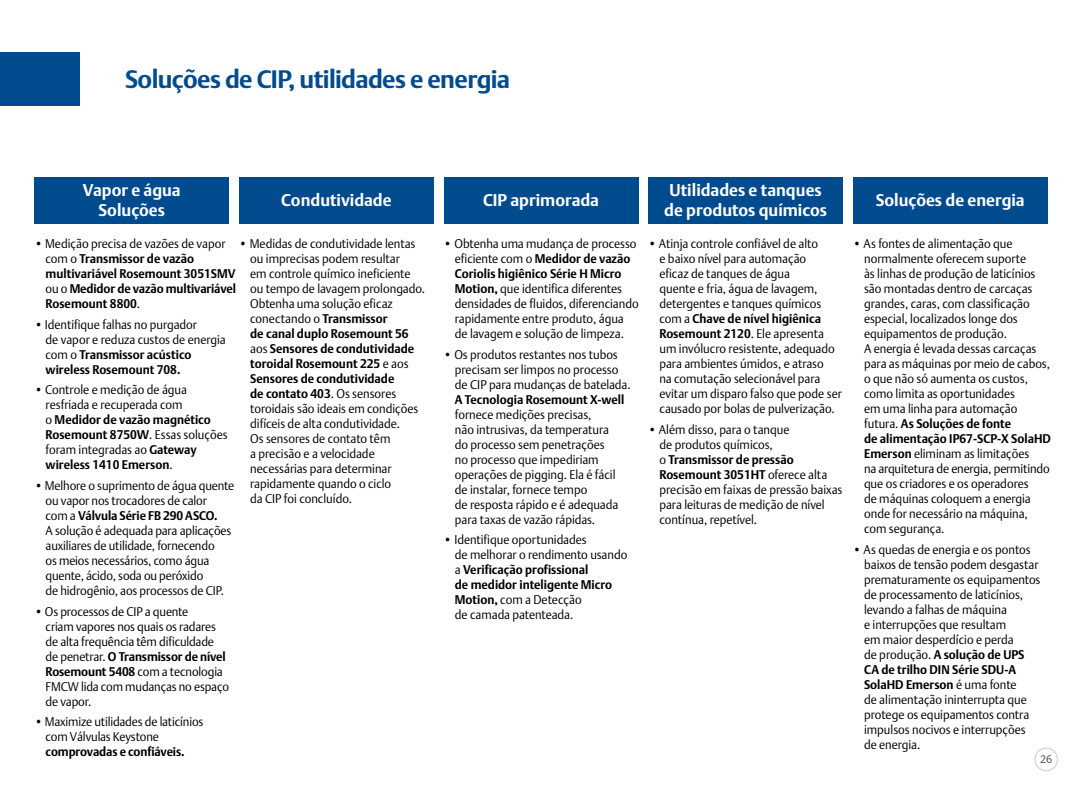
<style>
.page{position:relative;width:1080px;height:810px;background:#fff}
.page>*{position:absolute;margin:0;border:0;box-sizing:border-box;transform-origin:0 0}
.t1{font:700 25px "DTL Argo T";letter-spacing:-.025em;color:#004b8d}
.t2{font:700 16.88px/20.2px "DTL Argo T";color:#fff;text-align:center}
.t3{font:300 12.5px/15px "DTL Argo T";letter-spacing:-.005em;color:#000;scale:.95 1}
.t4{font:700 12.5px/15px "DTL Argo T";letter-spacing:-.005em;color:#000;scale:.95 1}
.t5{font:10.62px "Noto Sans";color:#4d4d4f}
.s1{font-weight:300}
.s2{font-weight:700}
</style>
<div class="page">
<div style="left:0;top:52px;width:80px;height:54px;background:#004b8d"></div>
<div style="left:648px;top:177px;width:195px;height:47px;background:#004b8d"></div>
<div style="left:853px;top:177px;width:195px;height:47px;background:#004b8d"></div>
<div style="left:444px;top:177px;width:195px;height:47px;background:#004b8d"></div>
<div style="left:34px;top:177px;width:195px;height:47px;background:#004b8d"></div>
<div style="left:239px;top:177px;width:195px;height:47px;background:#004b8d"></div>
<div style="left:1034px;top:748px;width:24px;height:23px;border:1px solid #d1d3d4;border-radius:50%"></div>
<h1 class="t1" style="left:125px;top:64px;width:387px">Soluções de CIP, utilidades e energia</h1>
<h2 class="t2" style="left:83px;top:179px;width:99px">Vapor e água<br>Soluções</h2>
<h2 class="t2" style="left:281px;top:189px;width:112px">Condutividade</h2>
<h2 class="t2" style="left:664px;top:179px;width:164px">Utilidades e tanques de produtos químicos</h2>
<h2 class="t2" style="left:483px;top:189px;width:118px">CIP aprimorada</h2>
<h2 class="t2" style="left:876px;top:189px;width:150px">Soluções de energia</h2>
<p class="t4" style="left:46px;top:236px;width:202px;text-indent:-11px"><span class="s1">• Medição precisa de vazões de vapor com o</span> Transmissor de vazão multivariável Rosemount 3051SMV <span class="s1">ou o</span> Medidor de vazão multivariável<br>Rosemount 8800<span class="s1">.</span></p>
<p class="t3" style="left:46px;top:317px;width:191px;text-indent:-11px">• Identifique falhas no purgador<br>de vapor e reduza custos de energia com o <span class="s2">Transmissor acústico wireless Rosemount 708.</span></p>
<p class="t3" style="left:46px;top:382px;width:193px;text-indent:-11px">• Controle e medição de água resfriada e recuperada com<br>o <span class="s2">Medidor de vazão magnético<br>Rosemount 8750W</span>. Essas soluções foram integradas ao <span class="s2">Gateway wireless 1410 Emerson</span>.</p>
<p class="t3" style="left:46px;top:478px;width:200px;text-indent:-11px">• Melhore o suprimento de água quente ou vapor nos trocadores de calor<br>com a <span class="s2">Válvula Série FB 290 ASCO.<br></span>A solução é adequada para aplicações auxiliares de utilidade, fornecendo<br>os meios necessários, como água quente, ácido, soda ou peróxido<br>de hidrogênio, aos processos de CIP.</p>
<p class="t3" style="left:46px;top:604px;width:195px;text-indent:-11px">• Os processos de CIP a quente<br>criam vapores nos quais os radares de alta frequência têm dificuldade de penetrar. <span class="s2">O Transmissor de nível<br>Rosemount 5408</span> com a tecnologia<br>FMCW lida com mudanças no espaço de vapor.</p>
<p class="t3" style="left:46px;top:714px;width:168px;text-indent:-11px">• Maximize utilidades de laticínios com Válvulas Keystone</p>
<p class="t4" style="left:46px;top:744px;width:148px">comprovadas e confiáveis.</p>
<p class="t3" style="left:250px;top:236px;width:186px;text-indent:-11px">• Medidas de condutividade lentas ou imprecisas podem resultar<br>em controle químico ineficiente ou tempo de lavagem prolongado.<br>Obtenha uma solução eficaz conectando o <span class="s2">Transmissor<br>de canal duplo Rosemount 56 </span>aos <span class="s2">Sensores de condutividade toroidal Rosemount 225</span> e aos<br><span class="s2">Sensores de condutividade<br>de contato 403</span>. Os sensores toroidais são ideais em condições difíceis de alta condutividade.<br>Os sensores de contato têm<br>a precisão e a velocidade necessárias para determinar rapidamente quando o ciclo<br>da CIP foi concluído.</p>
<p class="t3" style="left:455px;top:236px;width:195px;text-indent:-11px">• Obtenha uma mudança de processo eficiente com o <span class="s2">Medidor de vazão Coriolis higiênico Série H Micro Motion,</span> que identifica diferentes densidades de fluidos, diferenciando rapidamente entre produto, água de lavagem e solução de limpeza.</p>
<p class="t3" style="left:455px;top:347px;width:187px;text-indent:-11px">• Os produtos restantes nos tubos precisam ser limpos no processo de CIP para mudanças de batelada.</p>
<p class="t4" style="left:455px;top:392px;width:180px">A Tecnologia Rosemount X-well</p>
<p class="t3" style="left:455px;top:407px;width:174px">fornece medições precisas,<br>não intrusivas, da temperatura do processo sem penetrações no processo que impediriam operações de pigging. Ela é fácil de instalar, fornece tempo<br>de resposta rápido e é adequada para taxas de vazão rápidas.</p>
<p class="t3" style="left:455px;top:532px;width:183px;text-indent:-11px">• Identifique oportunidades<br>de melhorar o rendimento usando a <span class="s2">Verificação profissional<br>de medidor inteligente Micro<br>Motion,</span> com a Detecção<br>de camada patenteada.</p>
<p class="t3" style="left:659px;top:236px;width:193px;text-indent:-11px">• Atinja controle confiável de alto<br>e baixo nível para automação<br>eficaz de tanques de água<br>quente e fria, água de lavagem, detergentes e tanques químicos com a <span class="s2">Chave de nível higiênica<br>Rosemount 2120</span>. Ele apresenta um invólucro resistente, adequado para ambientes úmidos, e atraso<br>na comutação selecionável para evitar um disparo falso que pode ser causado por bolas de pulverização.</p>
<p class="t3" style="left:659px;top:422px;width:194px;text-indent:-11px">• Além disso, para o tanque<br>de produtos químicos,<br>o <span class="s2">Transmissor de pressão<br>Rosemount 3051HT</span> oferece alta precisão em faixas de pressão baixas para leituras de medição de nível contínua, repetível.</p>
<p class="t3" style="left:864px;top:236px;width:198px;text-indent:-11px">• As fontes de alimentação que normalmente oferecem suporte<br>às linhas de produção de laticínios são montadas dentro de carcaças grandes, caras, com classificação especial, localizados longe dos equipamentos de produção.<br>A energia é levada dessas carcaças para as máquinas por meio de cabos, o que não só aumenta os custos, como limita as oportunidades<br>em uma linha para automação futura. <span class="s2">As Soluções de fonte<br>de alimentação IP67-SCP-X SolaHD<br>Emerson</span> eliminam as limitações<br>na arquitetura de energia, permitindo que os criadores e os operadores<br>de máquinas coloquem a energia onde for necessário na máquina, com segurança.</p>
<p class="t3" style="left:864px;top:542px;width:187px;text-indent:-11px">• As quedas de energia e os pontos baixos de tensão podem desgastar prematuramente os equipamentos de processamento de laticínios, levando a falhas de máquina<br>e interrupções que resultam<br>em maior desperdício e perda<br>de produção. <span class="s2">A solução de UPS<br>CA de trilho DIN Série SDU-A<br>SolaHD Emerson</span> é uma fonte<br>de alimentação ininterrupta que protege os equipamentos contra impulsos nocivos e interrupções de energia.</p>
<p class="t5" style="left:1040px;top:752px;width:14px">26</p>
</div>
